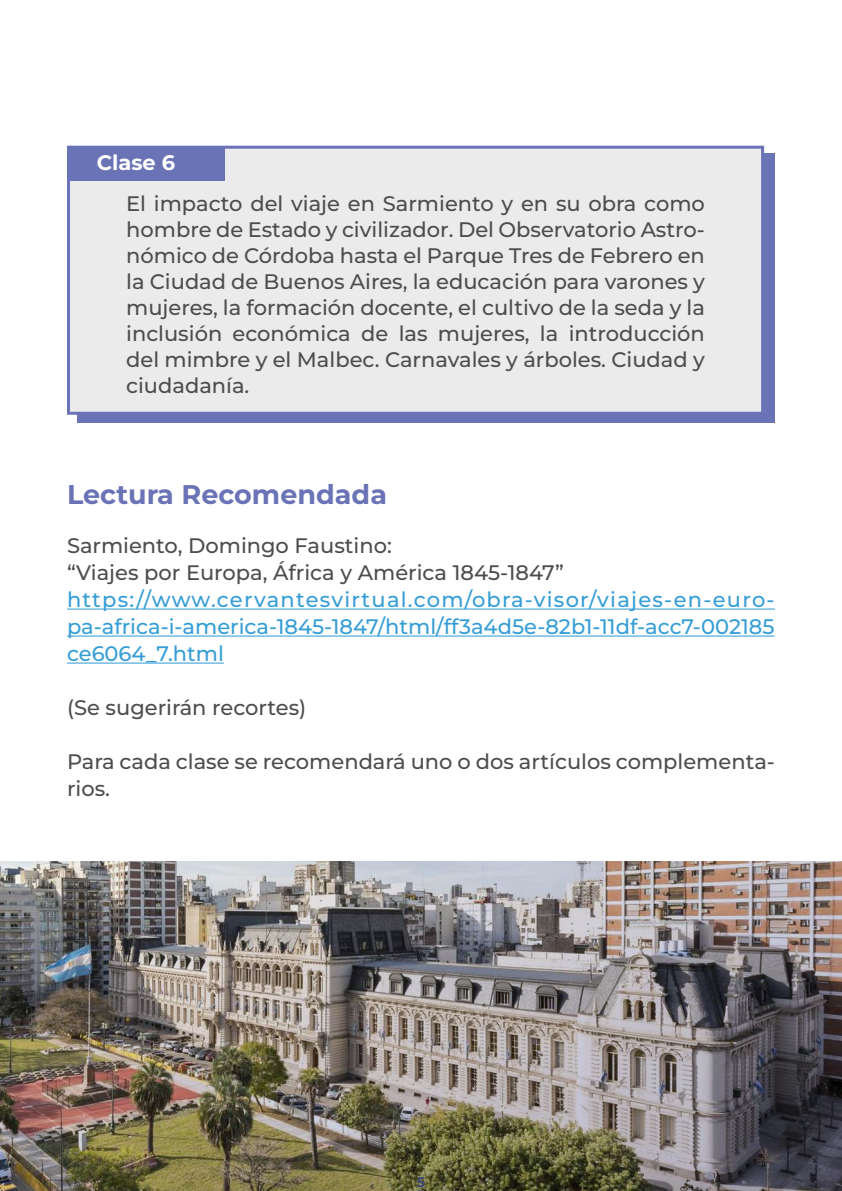
<style>
.page{position:relative;width:842px;height:1191px;background:#fff}
.page>*{position:absolute;margin:0;border:0;box-sizing:border-box;transform-origin:0 0}
.t1{font:700 27px "Montserrat";color:#6973b6}
.t2{font:500 21px/26px "Montserrat";color:#4d4d4f}
.t3{font:500 21px/27px "Montserrat";color:#369ed6;text-align:justify}
.t4{font:700 21px "Montserrat";color:#fff}
.t5{font:700 14px "Montserrat";color:#4f5689}
</style>
<div class="page">
<hr style="left:67px;top:608px;width:700px;height:1px;background:#369ed6">
<hr style="left:67px;top:635px;width:707px;height:1px;background:#369ed6">
<hr style="left:67px;top:662px;width:157px;height:1px;background:#369ed6">
<img style="left:0;top:861px;width:842px;height:330px">
<div style="left:78px;top:153px;width:697px;height:269px;background:#6973b6"></div>
<div style="left:67px;top:146px;width:697px;height:269px;background:#ebebeb"></div>
<div style="left:67px;top:146px;width:158px;height:34px;background:#6973b6"></div>
<p class="t4" style="left:97px;top:147px;width:80px">Clase 6</p>
<p class="t2" style="left:126px;top:189px;width:580px;text-align:justify">El impacto del viaje en Sarmiento y en su obra como hombre de Estado y civilizador. Del Observatorio Astro&shy;nómico de Córdoba hasta el Parque Tres de Febrero en la Ciudad de Buenos Aires, la educación para varones y mujeres, la formación docente, el cultivo de la seda y la inclusión económica de las mujeres, la introducción del mimbre y el Malbec. Carnavales y árboles. Ciudad y ciudadanía.</p>
<p class="t1" style="left:67px;top:475px;width:321px">Lectura Recomendada</p>
<p class="t2" style="left:67px;top:531px;width:498px;line-height:27px">Sarmiento, Domingo Faustino:<br>“Viajes por Europa, África y América 1845-1847”</p>
<p class="t3" style="left:67px;top:585px;width:709px">https://www.cervantesvirtual.com/obra-visor/viajes-en-euro&shy;pa-africa-i-america-1845-1847/html/ff3a4d5e-82b1-11df-acc7-002185 ce6064_7.html</p>
<p class="t2" style="left:67px;top:693px;width:241px">(Se sugerirán recortes)</p>
<p class="t2" style="left:67px;top:747px;width:709px;line-height:27px">Para cada clase se recomendará uno o dos artículos complementa&shy;rios.</p>
<p class="t5" style="left:417px;top:1172px;width:10px">5</p>
</div>
